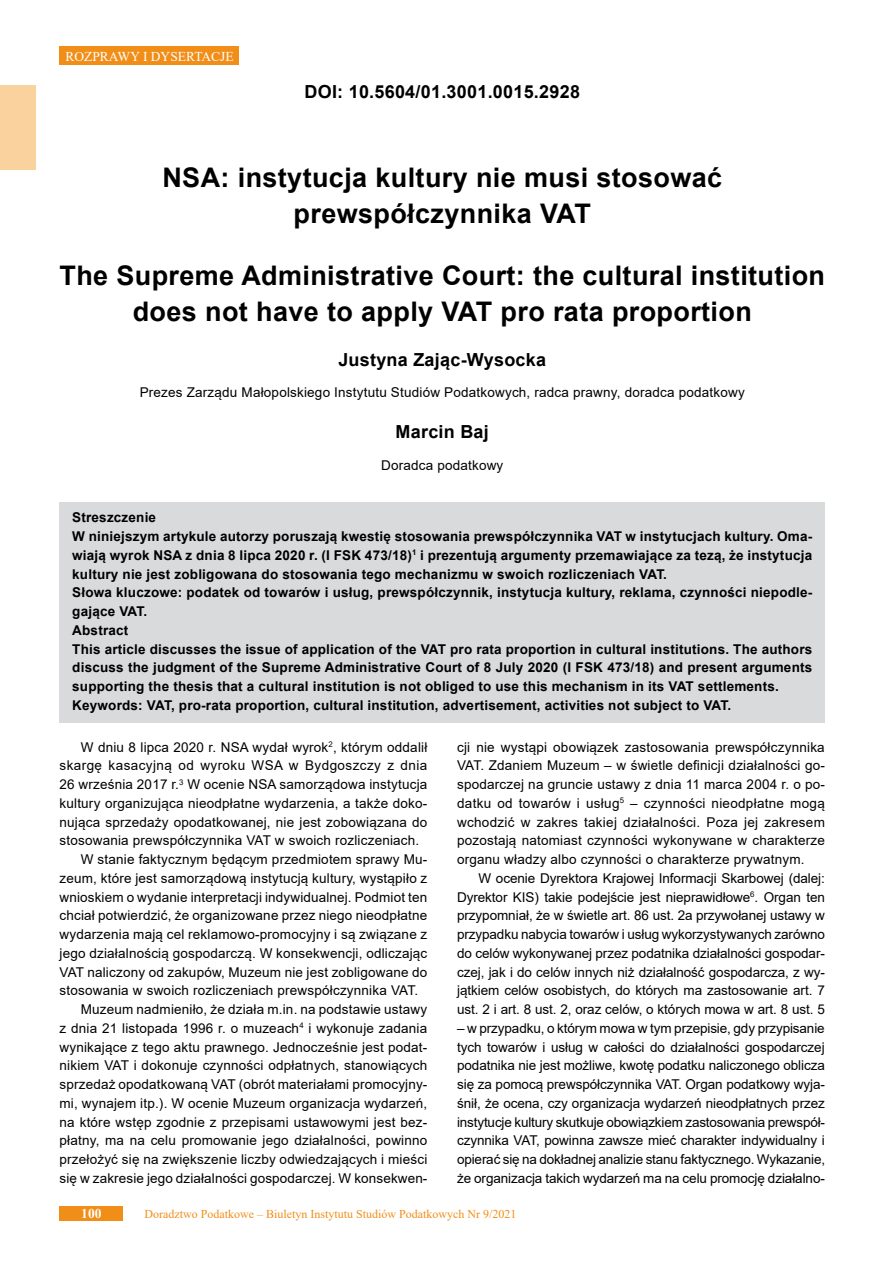
<style>
.page{position:relative;width:893px;height:1263px;background:#fff}
.page>*{position:absolute;margin:0;border:0;box-sizing:border-box;transform-origin:0 0}
.tytul{font:700 27px/36px "Arial";letter-spacing:.015em;color:#000;text-align:center}
.doi{font:700 18px "Arial";letter-spacing:.015em;color:#000}
.autor1{font:700 18px "Arial";letter-spacing:.015em;color:#000}
.tekst{font:13.5px/18.8px "Arial";letter-spacing:.01em;color:#000;text-align:justify}
.lead{font:700 13.5px/18.8px "Arial";letter-spacing:.015em;color:#000;text-align:justify}
.inf_o_autorze{font:13.5px "Arial";letter-spacing:.015em;color:#000}
.t1{font:13.5px "Times New Roman";color:#fff}
.t2{font:700 13.5px "Times New Roman";color:#fff}
.t3{font:12px "Times New Roman";color:#f18e18}
</style>
<div class="page">
<div style="left:60px;top:1205px;width:63px;height:15px;background:#f18e18"></div>
<div style="left:60px;top:46px;width:179px;height:19px;background:#f18e18"></div>
<div style="left:0;top:85px;width:36px;height:85px;background:#fad29e"></div>
<div style="left:60px;top:502px;width:765px;height:34px;background:#d8dadc"></div>
<div style="left:60px;top:521px;width:765px;height:71px;background:#d8dadc"></div>
<div style="left:60px;top:577px;width:765px;height:53px;background:#d8dadc"></div>
<div style="left:60px;top:614px;width:765px;height:34px;background:#d8dadc"></div>
<div style="left:60px;top:633px;width:765px;height:72px;background:#d8dadc"></div>
<div style="left:60px;top:689px;width:765px;height:34px;background:#d8dadc"></div>
<p class="t1" style="left:65px;top:47px;width:170px">ROZPRAWY I DYSERTACJE</p>
<p class="doi" style="left:304px;top:79px;width:277px">DOI: 10.5604/01.3001.0015.2928</p>
<p class="tytul" style="left:162px;top:160px;width:561px">NSA: instytucja kultury nie musi stosować prewspółczynnika VAT</p>
<p class="tytul" style="left:60px;top:258px;width:767px">The Supreme Administrative Court: the cultural institution does not have to apply VAT pro rata proportion</p>
<p class="autor1" style="left:338px;top:347px;width:209px">Justyna Zając-Wysocka</p>
<p class="inf_o_autorze" style="left:140px;top:383px;width:607px">Prezes Zarządu Małopolskiego Instytutu Studiów Podatkowych, radca prawny, doradca podatkowy</p>
<p class="autor1" style="left:396px;top:419px;width:95px">Marcin Baj</p>
<p class="inf_o_autorze" style="left:381px;top:456px;width:124px">Doradca podatkowy</p>
<p class="lead" style="left:72px;top:508px;width:85px">Streszczenie</p>
<p class="lead" style="left:72px;top:527px;width:741px">W niniejszym artykule autorzy poruszają kwestię stosowania prewspółczynnika VAT w instytucjach kultury. Oma&shy;wiają wyrok NSA z dnia 8 lipca 2020 r. (I FSK 473/18)<sup>1</sup> i prezentują argumenty przemawiające za tezą, że instytucja kultury nie jest zobligowana do stosowania tego mechanizmu w swoich rozliczeniach VAT.</p>
<p class="lead" style="left:72px;top:583px;width:741px">Słowa kluczowe: podatek od towarów i usług, prewspółczynnik, instytucja kultury, reklama, czynności niepodle&shy;gające VAT.</p>
<p class="lead" style="left:72px;top:621px;width:58px">Abstract</p>
<p class="lead" style="left:72px;top:640px;width:742px">This article discusses the issue of application of the VAT pro rata proportion in cultural institutions. The authors discuss the judgment of the Supreme Administrative Court of 8 July 2020 (I FSK 473/18) and present arguments supporting the thesis that a cultural institution is not obliged to use this mechanism in its VAT settlements.</p>
<p class="lead" style="left:72px;top:696px;width:660px">Keywords: VAT, pro-rata proportion, cultural institution, advertisement, activities not subject to VAT.</p>
<p class="tekst" style="left:60px;top:737px;width:369px;text-indent:21px">W dniu 8 lipca 2020 r. NSA wydał wyrok<sup>2</sup>, którym oddalił skargę kasacyjną od wyroku WSA w Bydgoszczy z dnia 26 września 2017 r.<sup>3</sup> W ocenie NSA samorządowa instytucja kultury organizująca nieodpłatne wydarzenia, a także doko&shy;nująca sprzedaży opodatkowanej, nie jest zobowiązana do stosowania prewspółczynnika VAT w swoich rozliczeniach.</p>
<p class="tekst" style="left:60px;top:850px;width:369px;text-indent:21px">W stanie faktycznym będącym przedmiotem sprawy Mu&shy;zeum, które jest samorządową instytucją kultury, wystąpiło z wnioskiem o wydanie interpretacji indywidualnej. Podmiot ten chciał potwierdzić, że organizowane przez niego nieodpłatne wydarzenia mają cel reklamowo-promocyjny i są związane z jego działalnością gospodarczą. W konsekwencji, odliczając VAT naliczony od zakupów, Muzeum nie jest zobligowane do stosowania w swoich rozliczeniach prewspółczynnika VAT.</p>
<p class="tekst" style="left:60px;top:1000px;width:369px;text-indent:21px">Muzeum nadmieniło, że działa m.in. na podstawie ustawy z dnia 21 listopada 1996 r. o muzeach<sup>4</sup> i wykonuje zadania wynikające z tego aktu prawnego. Jednocześnie jest podat&shy;nikiem VAT i dokonuje czynności odpłatnych, stanowiących sprzedaż opodatkowaną VAT (obrót materiałami promocyjny&shy;mi, wynajem itp.). W ocenie Muzeum organizacja wydarzeń, na które wstęp zgodnie z przepisami ustawowymi jest bez&shy;płatny, ma na celu promowanie jego działalności, powinno przełożyć się na zwiększenie liczby odwiedzających i mieści się w zakresie jego działalności gospodarczej. W konsekwen-</p>
<p class="tekst" style="left:457px;top:737px;width:369px">cji nie wystąpi obowiązek zastosowania prewspółczynnika VAT. Zdaniem Muzeum – w świetle definicji działalności go&shy;spodarczej na gruncie ustawy z dnia 11 marca 2004 r. o po&shy;datku od towarów i usług<sup>5</sup> – czynności nieodpłatne mogą wchodzić w zakres takiej działalności. Poza jej zakresem pozostają natomiast czynności wykonywane w charakterze organu władzy albo czynności o charakterze prywatnym.</p>
<p class="tekst" style="left:457px;top:869px;width:369px;text-indent:21px">W ocenie Dyrektora Krajowej Informacji Skarbowej (dalej:<br>Dyrektor KIS) takie podejście jest nieprawidłowe<sup>6</sup>. Organ ten przypomniał, że w świetle art. 86 ust. 2a przywołanej ustawy w przypadku nabycia towarów i usług wykorzystywanych zarówno do celów wykonywanej przez podatnika działalności gospodar&shy;czej, jak i do celów innych niż działalność gospodarcza, z wy&shy;jątkiem celów osobistych, do których ma zastosowanie art. 7 ust. 2 i art. 8 ust. 2, oraz celów, o których mowa w art. 8 ust. 5</p>
<p class="tekst" style="left:457px;top:1019px;width:369px">– w przypadku, o którym mowa w tym przepisie, gdy przypisanie tych towarów i usług w całości do działalności gospodarczej podatnika nie jest możliwe, kwotę podatku naliczonego oblicza się za pomocą prewspółczynnika VAT. Organ podatkowy wyja&shy;śnił, że ocena, czy organizacja wydarzeń nieodpłatnych przez instytucje kultury skutkuje obowiązkiem zastosowania prewspół&shy;czynnika VAT, powinna zawsze mieć charakter indywidualny i opierać się na dokładnej analizie stanu faktycznego. Wykazanie, że organizacja takich wydarzeń ma na celu promocję działalno-</p>
<p class="t2" style="left:81px;top:1204px;width:22px">100</p>
<p class="t3" style="left:145px;top:1205px;width:373px">Doradztwo Podatkowe – Biuletyn Instytutu Studiów Podatkowych Nr 9/2021</p>
</div>
